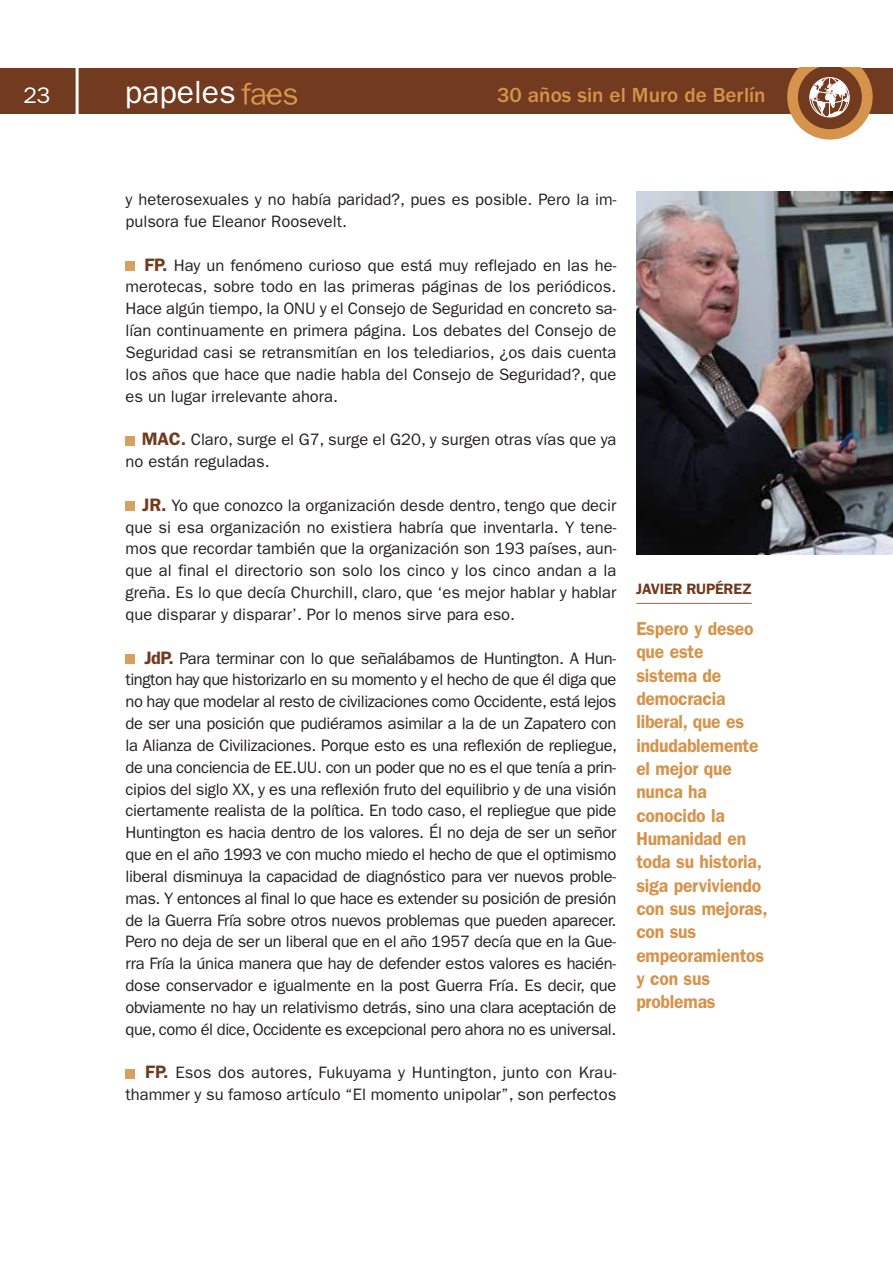
<style>
.page{position:relative;width:893px;height:1263px;background:#fff}
.page>*{position:absolute;margin:0;border:0;box-sizing:border-box;transform-origin:0 0}
.t1{font:32.1px "Franklin Gothic";color:#fff}
.t2{font:22.65px "Franklin Gothic";color:#fff}
.t3{font:500 21.15px "Franklin Gothic";color:#d6934b}
.t4{font:600 18.75px/23.4px "Franklin Gothic";letter-spacing:-.01em;color:#d6934b;scale:.93 1}
.t5{font:16.5px/21.9px "Franklin Gothic";color:#231f20;text-align:justify}
.t6{font:600 15px "Franklin Gothic";letter-spacing:-.015em;color:#723b20}
.s1{font-weight:600;font-size:18px;color:#723b20}
</style>
<div class="page">
<div style="left:126px;top:501px;width:9px;height:10px;background:#d99f61"></div>
<div style="left:126px;top:654px;width:9px;height:10px;background:#d99f61"></div>
<div style="left:126px;top:261px;width:9px;height:10px;background:#d99f61"></div>
<div style="left:126px;top:436px;width:9px;height:9px;background:#d99f61"></div>
<div style="left:126px;top:1069px;width:9px;height:9px;background:#d99f61"></div>
<div style="left:0;top:68px;width:893px;height:46px;background:#723b20"></div>
<svg style="left:241px;top:83px;width:56px;height:22px"></svg>
<svg style="left:787px;top:68px;width:86px;height:72px"></svg>
<div style="left:809px;top:77px;width:40px;height:40px;border:1px solid #fff;border-radius:50%"></div>
<hr style="left:76px;top:68px;width:3px;height:48px;background:#fff">
<hr style="left:636px;top:603px;width:116px;height:1px;background:#98674f">
<img style="left:636px;top:192px;width:257px;height:362px">
<h2 class="t2" style="left:23px;top:87px;width:29px">23</h2>
<h1 class="t1" style="left:125px;top:81px;width:113px">papeles</h1>
<p class="t3" style="left:497px;top:88px;width:270px">30 años sin el Muro de Berlín</p>
<p class="t5" style="left:126px;top:190px;width:492px">y heterosexuales y no había paridad?, pues es posible. Pero la im&shy;pulsora fue Eleanor Roosevelt.</p>
<p class="t5" style="left:126px;top:255px;width:492px;text-indent:19px"><span class="s1">FP.</span> Hay un fenómeno curioso que está muy reflejado en las he&shy;merotecas, sobre todo en las primeras páginas de los periódicos.<br>Hace algún tiempo, la ONU y el Consejo de Seguridad en concreto sa&shy;lían continuamente en primera página. Los debates del Consejo de Seguridad casi se retransmitían en los telediarios, ¿os dais cuenta los años que hace que nadie habla del Consejo de Seguridad?, que es un lugar irrelevante ahora.</p>
<p class="t5" style="left:126px;top:430px;width:492px;text-indent:16px"><span class="s1">MAC.</span> Claro, surge el G7, surge el G20, y surgen otras vías que ya no están reguladas.</p>
<p class="t5" style="left:126px;top:496px;width:492px;text-indent:17px"><span class="s1">JR.</span> Yo que conozco la organización desde dentro, tengo que decir que si esa organización no existiera habría que inventarla. Y tene&shy;mos que recordar también que la organización son 193 países, aun&shy;que al final el directorio son solo los cinco y los cinco andan a la greña. Es lo que decía Churchill, claro, que ‘es mejor hablar y hablar que disparar y disparar’. Por lo menos sirve para eso.</p>
<p class="t5" style="left:126px;top:648px;width:493px;text-indent:19px"><span class="s1">JdP.</span> Para terminar con lo que señalábamos de Huntington. A Hun&shy;tington hay que historizarlo en su momento y el hecho de que él diga que no hay que modelar al resto de civilizaciones como Occidente, está lejos de ser una posición que pudiéramos asimilar a la de un Zapatero con la Alianza de Civilizaciones. Porque esto es una reflexión de repliegue, de una conciencia de EE.UU. con un poder que no es el que tenía a prin&shy;cipios del siglo XX, y es una reflexión fruto del equilibrio y de una visión ciertamente realista de la política. En todo caso, el repliegue que pide Huntington es hacia dentro de los valores. Él no deja de ser un señor que en el año 1993 ve con mucho miedo el hecho de que el optimismo liberal disminuya la capacidad de diagnóstico para ver nuevos proble&shy;mas. Y entonces al final lo que hace es extender su posición de presión de la Guerra Fría sobre otros nuevos problemas que pueden aparecer.<br>Pero no deja de ser un liberal que en el año 1957 decía que en la Gue&shy;rra Fría la única manera que hay de defender estos valores es hacién&shy;dose conservador e igualmente en la post Guerra Fría. Es decir, que obviamente no hay un relativismo detrás, sino una clara aceptación de que, como él dice, Occidente es excepcional pero ahora no es universal.</p>
<p class="t5" style="left:126px;top:1063px;width:492px;text-align:right"><span class="s1">FP.</span> Esos dos autores, Fukuyama y Huntington, junto con Krau&shy;thammer y su famoso artículo “El momento unipolar”, son perfectos</p>
<p class="t6" style="left:636px;top:584px;width:117px">JAVIER RUPÉREZ</p>
<p class="t4" style="left:636px;top:618px;width:143px">Espero y deseo que este sistema de democracia liberal, que es indudablemente el mejor que nunca ha conocido la<br>Humanidad en toda su historia, siga perviviendo con sus mejoras, con sus empeoramientos y con sus problemas</p>
</div>
